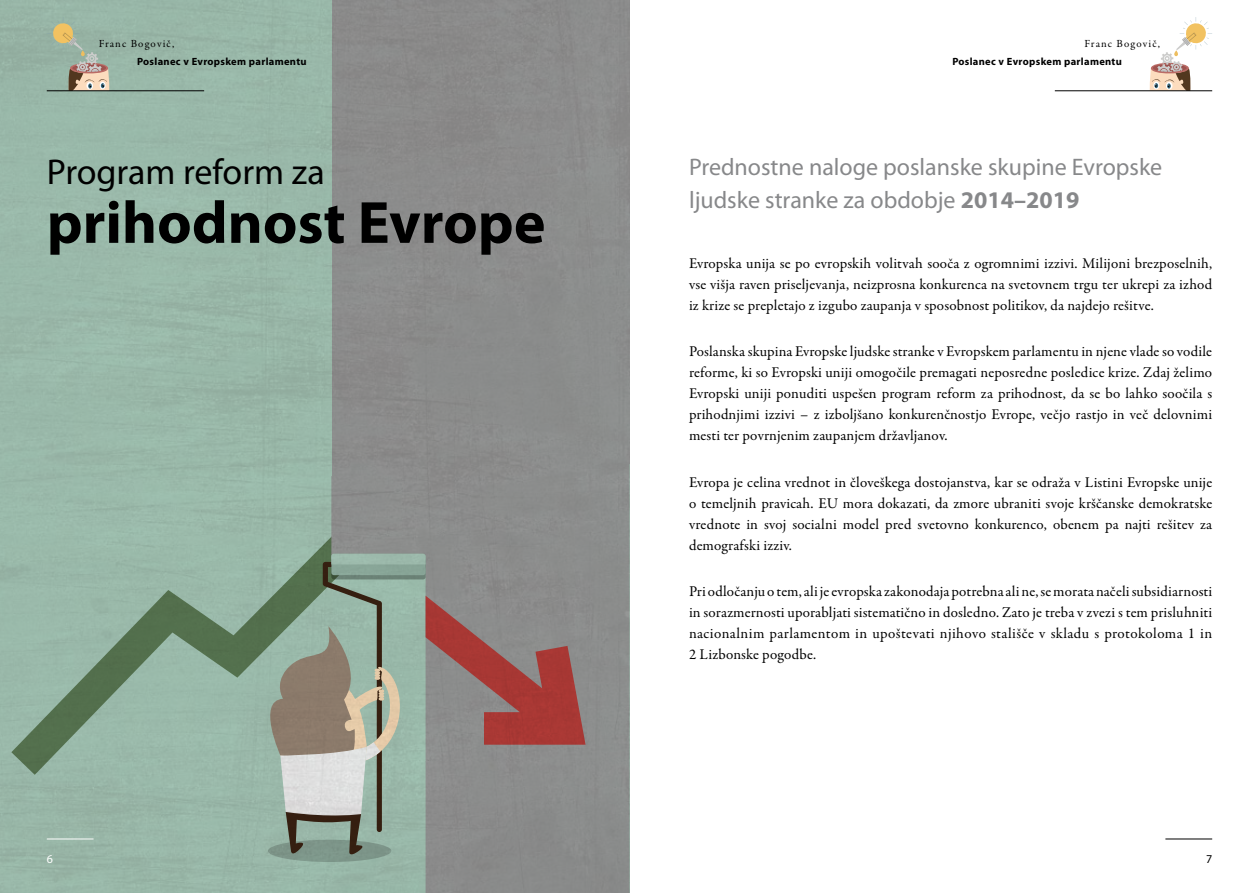
<style>
.page{position:relative;width:1259px;height:893px;background:#fff}
.page>*{position:absolute;margin:0;border:0;box-sizing:border-box;transform-origin:0 0}
.t1{font:700 60px "Myriad Pro";color:#000}
.t2{font:36px "Myriad Pro";letter-spacing:-.005em;color:#000}
.t3{font:24px/33px "Myriad Pro";color:#87888a}
.t4{font:15px/21px "Garamond Premr Pro";letter-spacing:.01em;color:#000;text-align:justify}
.t5{font:12px "Myriad Pro";color:#fff}
.t6{font:12px "Myriad Pro";color:#000}
.t7{font:10.95px "Garamond Premr Pro";letter-spacing:.1em;color:#000}
.t8{font:700 10.5px "Myriad Pro";letter-spacing:.03em;color:#000}
.s1{font-weight:700}
</style>
<div class="page">
<div style="left:0;top:461px;width:629px;height:432px;background:#99b8a9"></div>
<svg style="left:11px;top:537px;width:320px;height:238px"></svg>
<svg style="left:331px;top:464px;width:298px;height:429px;background:#8b8e8d"></svg>
<div style="left:268px;top:840px;width:123px;height:22px;background:#7e978b;border-radius:50%"></div>
<svg style="left:256px;top:554px;width:329px;height:304px"></svg>
<div style="left:331px;top:0;width:298px;height:464px;background:#8b8c8b"></div>
<div style="left:0;top:0;width:331px;height:476px;background:#99b8a9"></div>
<svg style="left:1149px;top:17px;width:63px;height:74px"></svg>
<hr style="left:1054px;top:91px;width:158px;height:1px;background:#000">
<hr style="left:1165px;top:839px;width:47px;height:1px;background:#000">
<svg style="left:47px;top:22px;width:62px;height:69px"></svg>
<hr style="left:47px;top:91px;width:157px;height:1px;background:#000">
<hr style="left:47px;top:839px;width:47px;height:1px;background:#fff">
<p class="t7" style="left:99px;top:37px;width:77px">Franc Bogovič,</p>
<p class="t8" style="left:137px;top:54px;width:171px">Poslanec v Evropskem parlamentu</p>
<h2 class="t2" style="left:47px;top:150px;width:279px">Program reform za</h2>
<h1 class="t1" style="left:47px;top:183px;width:500px">prihodnost Evrope</h1>
<p class="t7" style="left:1084px;top:37px;width:77px">Franc Bogovič,</p>
<p class="t8" style="left:952px;top:54px;width:171px">Poslanec v Evropskem parlamentu</p>
<h3 class="t3" style="left:689px;top:150px;width:475px">Prednostne naloge poslanske skupine Evropske ljudske stranke za obdobje <span class="s1">2014–2019</span></h3>
<p class="t4" style="left:689px;top:253px;width:525px">Evropska unija se po evropskih volitvah sooča z ogromnimi izzivi. Milijoni brezposelnih, vse višja raven priseljevanja, neizprosna konkurenca na svetovnem trgu ter ukrepi za izhod iz krize se prepletajo z izgubo zaupanja v sposobnost politikov, da najdejo rešitve.</p>
<p class="t4" style="left:689px;top:341px;width:525px">Poslanska skupina Evropske ljudske stranke v Evropskem parlamentu in njene vlade so vodile reforme, ki so Evropski uniji omogočile premagati neposredne posledice krize. Zdaj želimo Evropski uniji ponuditi uspešen program reform za prihodnost, da se bo lahko soočila s prihodnjimi izzivi – z izboljšano konkurenčnostjo Evrope, večjo rastjo in več delovnimi mesti ter povrnjenim zaupanjem državljanov.</p>
<p class="t4" style="left:689px;top:472px;width:525px">Evropa je celina vrednot in človeškega dostojanstva, kar se odraža v Listini Evropske unije o temeljnih pravicah. EU mora dokazati, da zmore ubraniti svoje krščanske demokratske vrednote in svoj socialni model pred svetovno konkurenco, obenem pa najti rešitev za demografski izziv.</p>
<p class="t4" style="left:689px;top:581px;width:525px">Pri odločanju o tem, ali je evropska zakonodaja potrebna ali ne, se morata načeli subsidiarnosti in sorazmernosti uporabljati sistematično in dosledno. Zato je treba v zvezi s tem prisluhniti nacionalnim parlamentom in upoštevati njihovo stališče v skladu s protokoloma 1 in 2 Lizbonske pogodbe.</p>
<p class="t5" style="left:47px;top:852px;width:8px">6</p>
<p class="t6" style="left:1206px;top:852px;width:8px">7</p>
</div>
